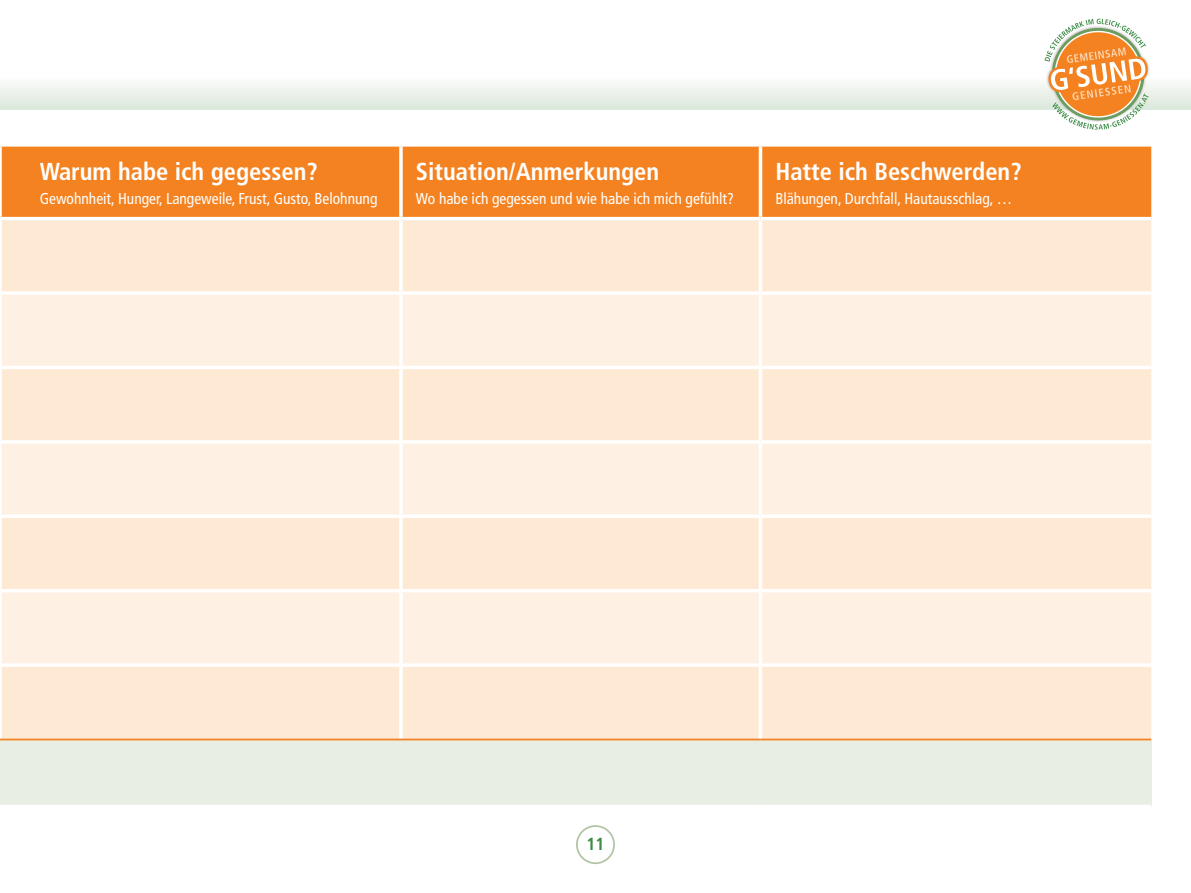
<style>
.page{position:relative;width:1191px;height:893px;background:#fff}
.page>*{position:absolute;margin:0;border:0;box-sizing:border-box;transform-origin:0 0}
.t1{font:700 condensed 24.5px "Frutiger";color:#fff}
.t2{font:700 condensed 17.5px "Frutiger";color:#3b8c45}
.t3{font:condensed 15.75px "Frutiger";color:#fff}
</style>
<div class="page">
<div style="left:0;top:55px;width:1191px;height:54px;background:linear-gradient(to bottom,#fff,#e1ebe0)"></div>
<svg style="left:1044px;top:18px;width:104px;height:129px"></svg>
<div style="left:576px;top:825px;width:39px;height:39px;border:2px solid #b1c4a4;border-radius:50%"></div>
<div style="left:2px;top:147px;width:1149px;height:70px;background:#f58220"></div>
<div style="left:2px;top:220px;width:1149px;height:519px;background:#fee9d5"></div>
<svg style="left:2px;top:295px;width:1149px;height:368px;background:#feeddc"></svg>
<div style="left:0;top:739px;width:1151px;height:67px;background:#e9eee4"></div>
<svg style="left:399px;top:147px;width:4px;height:70px"></svg>
<svg style="left:758px;top:147px;width:4px;height:70px"></svg>
<hr style="left:399px;top:220px;width:4px;height:71px;background:#fefaf5">
<svg style="left:758px;top:220px;width:4px;height:71px"></svg>
<hr style="left:0;top:291px;width:401px;height:4px;background:#fff">
<hr style="left:401px;top:291px;width:359px;height:4px;background:#fff">
<hr style="left:399px;top:295px;width:4px;height:71px;background:#fefbf8">
<hr style="left:760px;top:291px;width:391px;height:4px;background:#fff">
<svg style="left:758px;top:295px;width:4px;height:71px"></svg>
<hr style="left:0;top:366px;width:401px;height:3px;background:#fff">
<hr style="left:401px;top:366px;width:359px;height:3px;background:#fff">
<hr style="left:399px;top:369px;width:4px;height:71px;background:#fefaf6">
<hr style="left:760px;top:366px;width:391px;height:3px;background:#fff">
<svg style="left:758px;top:369px;width:4px;height:71px"></svg>
<hr style="left:0;top:440px;width:401px;height:4px;background:#fff">
<hr style="left:401px;top:440px;width:359px;height:4px;background:#fff">
<hr style="left:399px;top:444px;width:4px;height:70px;background:#fff">
<hr style="left:760px;top:440px;width:391px;height:4px;background:#fff">
<svg style="left:758px;top:444px;width:4px;height:70px"></svg>
<svg style="left:2px;top:514px;width:399px;height:4px"></svg>
<svg style="left:401px;top:514px;width:359px;height:4px"></svg>
<hr style="left:399px;top:518px;width:4px;height:71px;background:#fff">
<svg style="left:760px;top:514px;width:391px;height:4px"></svg>
<svg style="left:758px;top:518px;width:4px;height:71px"></svg>
<hr style="left:0;top:589px;width:401px;height:3px;background:#fff">
<hr style="left:401px;top:589px;width:359px;height:3px;background:#fff">
<hr style="left:399px;top:592px;width:4px;height:71px;background:#fefbf8">
<hr style="left:760px;top:589px;width:391px;height:3px;background:#fff">
<svg style="left:758px;top:592px;width:4px;height:71px"></svg>
<hr style="left:0;top:663px;width:401px;height:4px;background:#fff">
<hr style="left:401px;top:663px;width:359px;height:4px;background:#fff">
<hr style="left:399px;top:667px;width:4px;height:72px;background:#fefaf5">
<hr style="left:760px;top:663px;width:391px;height:4px;background:#fff">
<svg style="left:758px;top:667px;width:4px;height:72px"></svg>
<hr style="left:0;top:805px;width:401px;height:3px;background:#fff">
<hr style="left:401px;top:805px;width:359px;height:3px;background:#fff">
<hr style="left:760px;top:805px;width:391px;height:3px;background:#fff">
<hr style="left:0;top:739px;width:401px;height:1px;background:#f58220">
<hr style="left:401px;top:739px;width:359px;height:1px;background:#f58220">
<hr style="left:760px;top:739px;width:391px;height:1px;background:#f58220">
<h1 class="t1" style="left:40px;top:157px;width:280px">Warum habe ich gegessen?</h1>
<p class="t3" style="left:40px;top:189px;width:339px">Gewohnheit, Hunger, Langeweile, Frust, Gusto, Belohnung</p>
<h1 class="t1" style="left:416px;top:157px;width:245px">Situation/Anmerkungen</h1>
<p class="t3" style="left:416px;top:189px;width:319px">Wo habe ich gegessen und wie habe ich mich gefühlt?</p>
<h1 class="t1" style="left:775px;top:157px;width:248px">Hatte ich Beschwerden?</h1>
<p class="t3" style="left:775px;top:189px;width:238px">Blähungen, Durchfall, Hautausschlag, …</p>
<p class="t2" style="left:586px;top:834px;width:20px">11</p>
</div>
